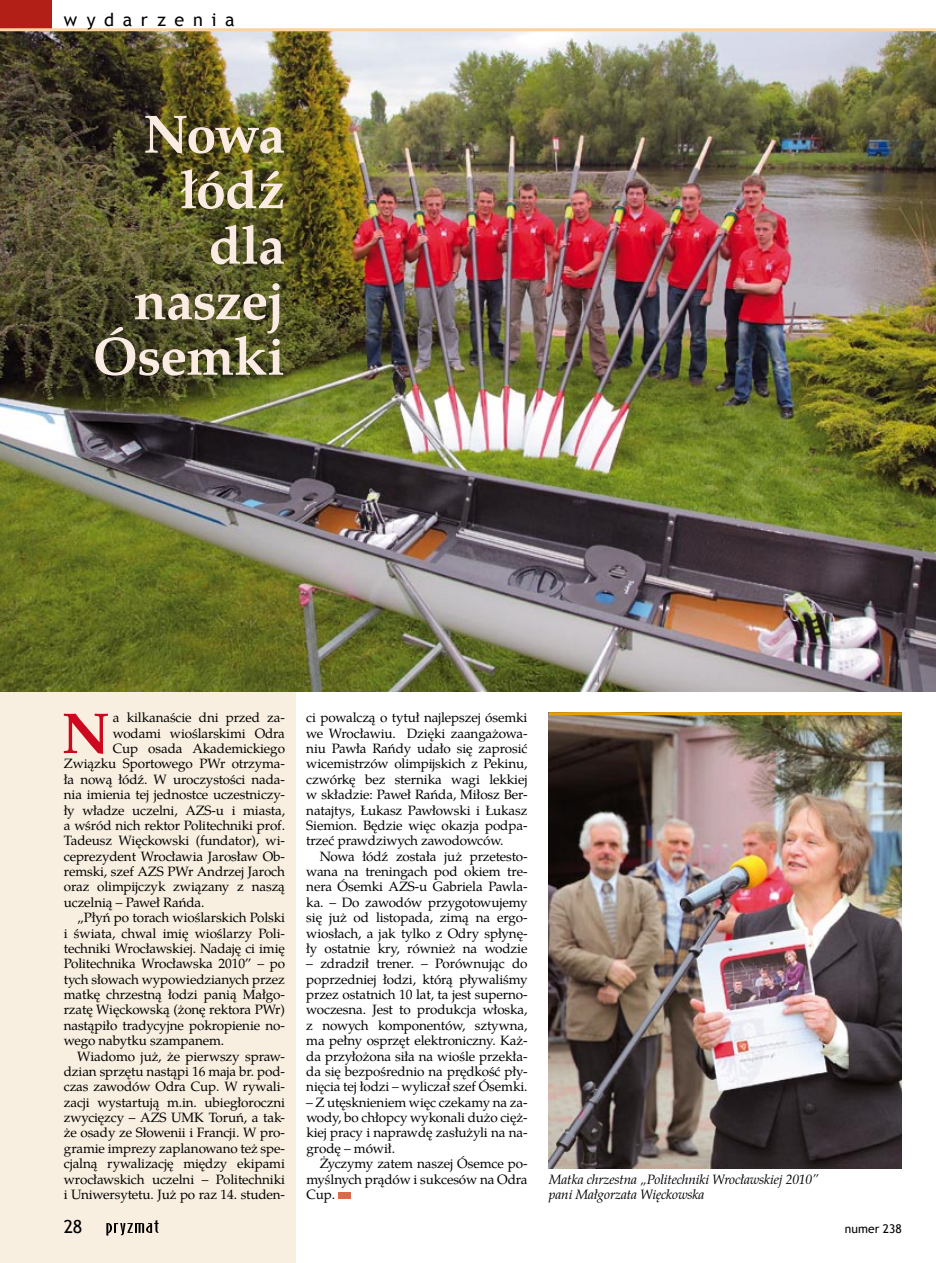
<style>
.page{position:relative;width:936px;height:1263px;background:#fff}
.page>*{position:absolute;margin:0;border:0;box-sizing:border-box;transform-origin:0 0}
.t1{font:700 57.75px "Te X Gyre Pagella";color:#cd071e}
.t2{font:700 54px/55.5px "Te X Gyre Pagella";letter-spacing:-.02em;color:#faebe3;text-align:right}
.t3{font:18px "Trebuchet MS";letter-spacing:.48em;color:#000}
.t4{font:13.5px/15.5px "Te X Gyre Pagella";letter-spacing:-.01em;color:#000;text-align:justify}
.t5{font:italic 13.5px/15.5px "Te X Gyre Pagella";letter-spacing:-.01em;color:#000}
.t6{font:12px "Trebuchet MS";letter-spacing:.005em;color:#000}
</style>
<div class="page">
<div style="left:0;top:30px;width:296px;height:1233px;background:#f8efe0"></div>
<img style="left:0;top:31px;width:935px;height:660px">
<div style="left:338px;top:1192px;width:13px;height:7px;background:#db694b"></div>
<img style="left:549px;top:715px;width:352px;height:453px">
<hr style="left:549px;top:712px;width:352px;height:3px;background:#ec9c00">
<div style="left:0;top:0;width:51px;height:30px;background:#b11f17"></div>
<hr style="left:0;top:28px;width:935px;height:3px;background:#fcd29f">
<svg style="left:106px;top:1220px;width:53px;height:16px"></svg>
<h3 class="t3" style="left:64px;top:9px;width:172px">wydarzenia</h3>
<h2 class="t2" style="left:93px;top:102px;width:194px">Nowa łódź dla naszej<br>Ósemki</h2>
<h1 class="t1" style="left:62px;top:690px;width:50px">N</h1>
<p class="t4" style="left:113px;top:709px;width:174px">a kilkanaście dni przed za-</p>
<p class="t4" style="left:113px;top:724px;width:174px">wodami wioślarskimi Odra</p>
<p class="t4" style="left:113px;top:740px;width:174px">Cup osada Akademickiego</p>
<p class="t4" style="left:64px;top:755px;width:223px">Związku Sportowego PWr otrzyma-</p>
<p class="t4" style="left:64px;top:770px;width:223px">ła nową łódź. W uroczystości nada-</p>
<p class="t4" style="left:64px;top:786px;width:223px">nia imienia tej jednostce uczestniczy-</p>
<p class="t4" style="left:64px;top:801px;width:223px">ły władze uczelni, AZS-u i miasta,</p>
<p class="t4" style="left:64px;top:817px;width:223px">a wśród nich rektor Politechniki prof.</p>
<p class="t4" style="left:64px;top:832px;width:223px">Tadeusz Więckowski (fundator), wi-</p>
<p class="t4" style="left:64px;top:847px;width:223px">ceprezydent Wrocławia Jarosław Ob-</p>
<p class="t4" style="left:64px;top:863px;width:223px">remski, szef AZS PWr Andrzej Jaroch</p>
<p class="t4" style="left:64px;top:878px;width:223px">oraz olimpijczyk związany z naszą</p>
<p class="t4" style="left:64px;top:893px;width:142px">uczelnią – Paweł Rańda.</p>
<p class="t4" style="left:77px;top:909px;width:209px">„Płyń po torach wioślarskich Polski</p>
<p class="t4" style="left:64px;top:924px;width:223px">i świata, chwal imię wioślarzy Poli-</p>
<p class="t4" style="left:64px;top:940px;width:223px">techniki Wrocławskiej. Nadaję ci imię</p>
<p class="t4" style="left:64px;top:955px;width:223px">Politechnika Wrocławska 2010” – po</p>
<p class="t4" style="left:64px;top:970px;width:223px">tych słowach wypowiedzianych przez</p>
<p class="t4" style="left:64px;top:986px;width:223px">matkę chrzestną łodzi panią Małgo-</p>
<p class="t4" style="left:64px;top:1001px;width:223px">rzatę Więckowską (żonę rektora PWr)</p>
<p class="t4" style="left:64px;top:1016px;width:223px">nastąpiło tradycyjne pokropienie no-</p>
<p class="t4" style="left:64px;top:1032px;width:162px">wego nabytku szampanem.</p>
<p class="t4" style="left:77px;top:1047px;width:209px">Wiadomo już, że pierwszy spraw-</p>
<p class="t4" style="left:64px;top:1063px;width:223px">dzian sprzętu nastąpi 16 maja br. pod-</p>
<p class="t4" style="left:64px;top:1078px;width:223px">czas zawodów Odra Cup. W rywali-</p>
<p class="t4" style="left:64px;top:1093px;width:223px">zacji wystartują m.in. ubiegłoroczni</p>
<p class="t4" style="left:64px;top:1109px;width:223px">zwycięzcy – AZS UMK Toruń, a tak-</p>
<p class="t4" style="left:64px;top:1124px;width:223px">że osady ze Słowenii i Francji. W pro-</p>
<p class="t4" style="left:64px;top:1139px;width:223px">gramie imprezy zaplanowano też spe-</p>
<p class="t4" style="left:64px;top:1155px;width:223px">cjalną rywalizację między ekipami</p>
<p class="t4" style="left:64px;top:1170px;width:223px">wrocławskich uczelni – Politechniki</p>
<p class="t4" style="left:64px;top:1186px;width:223px">i Uniwersytetu. Już po raz 14. studen-</p>
<h3 class="t3" style="left:64px;top:1216px;width:20px">28</h3>
<p class="t4" style="left:306px;top:709px;width:223px">ci powalczą o tytuł najlepszej ósemki we Wrocławiu. Dzięki zaangażowa&shy;niu Pawła Rańdy udało się zaprosić wicemistrzów olimpijskich z Pekinu, czwórkę bez sternika wagi lekkiej w składzie: Paweł Rańda, Miłosz Ber&shy;natajtys, Łukasz Pawłowski i Łukasz Siemion. Będzie więc okazja podpa&shy;trzeć prawdziwych zawodowców.</p>
<p class="t4" style="left:306px;top:847px;width:223px;text-indent:14px">Nowa łódź została już przetesto&shy;wana na treningach pod okiem tre&shy;nera Ósemki AZS-u Gabriela Pawla&shy;ka. – Do zawodów przygotowujemy się już od listopada, zimą na ergo&shy;wiosłach, a jak tylko z Odry spłynę&shy;ły ostatnie kry, również na wodzie</p>
<p class="t4" style="left:306px;top:955px;width:223px">– zdradził trener. – Porównując do poprzedniej łodzi, którą pływaliśmy przez ostatnich 10 lat, ta jest superno&shy;woczesna. Jest to produkcja włoska, z nowych komponentów, sztywna, ma pełny osprzęt elektroniczny. Każ&shy;da przyłożona siła na wiośle przekła&shy;da się bezpośrednio na prędkość pły&shy;nięcia tej łodzi – wyliczał szef Ósemki.</p>
<p class="t4" style="left:306px;top:1093px;width:223px">– Z utęsknieniem więc czekamy na za&shy;wody, bo chłopcy wykonali dużo cięż&shy;kiej pracy i naprawdę zasłużyli na na&shy;grodę – mówił.</p>
<p class="t4" style="left:306px;top:1155px;width:223px;text-indent:14px">Życzymy zatem naszej Ósemce po&shy;myślnych prądów i sukcesów na Odra Cup.</p>
<p class="t5" style="left:549px;top:1170px;width:271px">Matka chrzestna „Politechniki Wrocławskiej 2010” pani Małgorzata Więckowska</p>
<p class="t6" style="left:844px;top:1221px;width:59px">numer 238</p>
</div>
